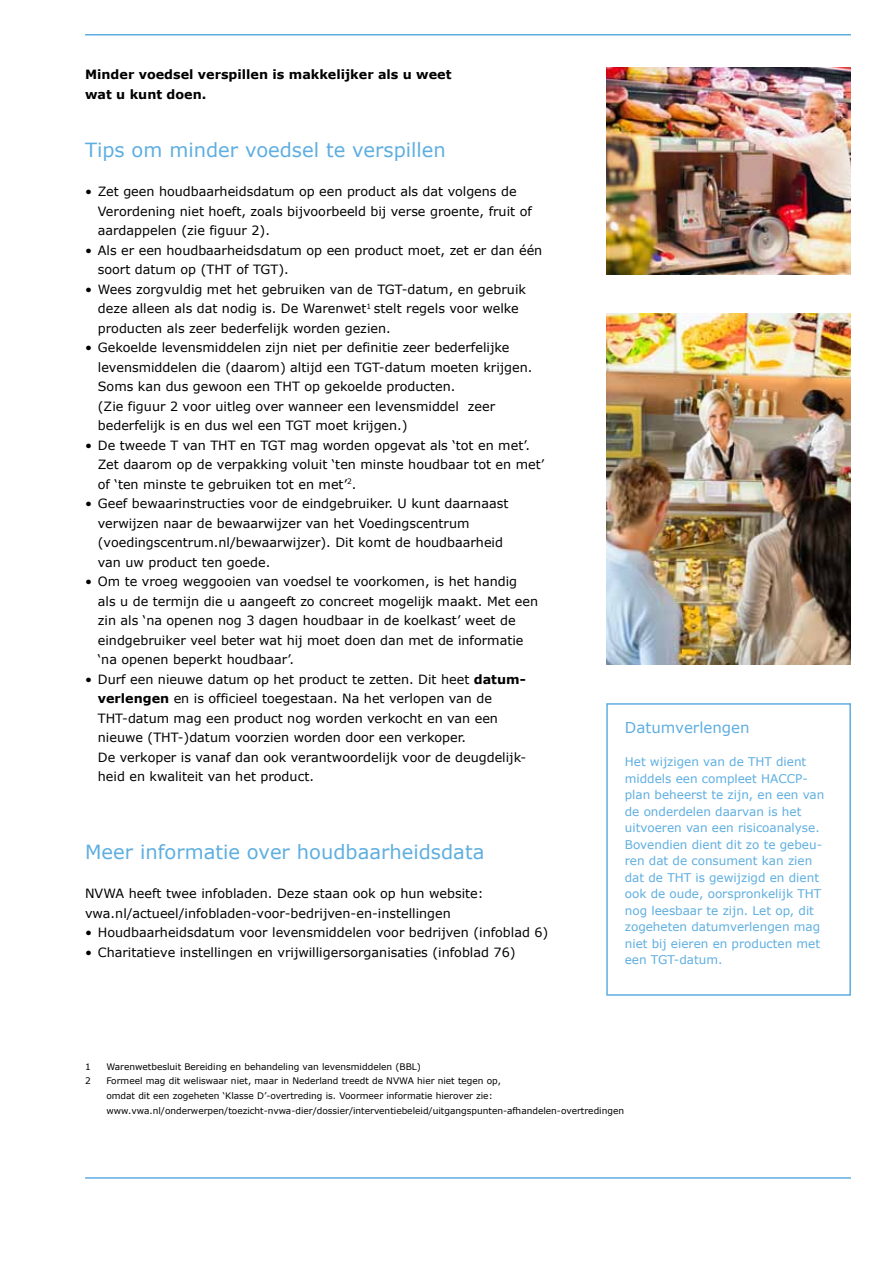
<style>
.page{position:relative;width:885px;height:1263px;background:#fff}
.page>*{position:absolute;margin:0;border:0;box-sizing:border-box;transform-origin:0 0}
.t1{font:19.5px "Verdana";color:#5eaee0}
.t2{font:15px "Verdana";color:#5eaee0}
.t3{font:12.75px/19.5px "Verdana";color:#000}
.t4{font:700 12.75px/19.5px "Verdana";color:#000}
.t5{font:12px/16.5px "Verdana";color:#5eaee0}
.t6{font:9px/14.7px "Verdana";color:#000}
.s1{font-weight:700}
</style>
<div class="page">
<img style="left:606px;top:68px;width:244px;height:206px">
<img style="left:606px;top:313px;width:244px;height:351px">
<hr style="left:85px;top:34px;width:765px;height:2px;background:#5eaee0">
<hr style="left:85px;top:1177px;width:765px;height:2px;background:#5eaee0">
<div style="left:606px;top:703px;width:244px;height:293px;border:2px solid #5eaee0"></div>
<p class="t4" style="left:85px;top:64px;width:368px">Minder voedsel verspillen is makkelijker als u weet wat u kunt doen.</p>
<h1 class="t1" style="left:85px;top:137px;width:362px">Tips om minder voedsel te verspillen</h1>
<p class="t3" style="left:98px;top:182px;width:435px;text-indent:-13px">• Zet geen houdbaarheidsdatum op een product als dat volgens de<br>Verordening niet hoeft, zoals bijvoorbeeld bij verse groente, fruit of aardappelen (zie figuur 2).</p>
<p class="t3" style="left:98px;top:240px;width:446px;text-indent:-13px">• Als er een houdbaarheidsdatum op een product moet, zet er dan één soort datum op (THT of TGT).</p>
<p class="t3" style="left:98px;top:279px;width:429px;text-indent:-13px">• Wees zorgvuldig met het gebruiken van de TGT-datum, en gebruik deze alleen als dat nodig is. De Warenwet<sup>1</sup> stelt regels voor welke producten als zeer bederfelijk worden gezien.</p>
<p class="t3" style="left:98px;top:337px;width:436px;text-indent:-13px">• Gekoelde levensmiddelen zijn niet per definitie zeer bederfelijke levensmiddelen die (daarom) altijd een TGT-datum moeten krijgen.<br>Soms kan dus gewoon een THT op gekoelde producten.<br>(Zie figuur 2 voor uitleg over wanneer een levensmiddel zeer bederfelijk is en dus wel een TGT moet krijgen.)</p>
<p class="t3" style="left:98px;top:435px;width:448px;text-indent:-13px">• De tweede T van THT en TGT mag worden opgevat als ‘tot en met’.<br>Zet daarom op de verpakking voluit ‘ten minste houdbaar tot en met’ of ‘ten minste te gebruiken tot en met’<sup>2</sup>.</p>
<p class="t3" style="left:98px;top:494px;width:412px;text-indent:-13px">• Geef bewaarinstructies voor de eindgebruiker. U kunt daarnaast verwijzen naar de bewaarwijzer van het Voedingscentrum (voedingscentrum.nl/bewaarwijzer). Dit komt de houdbaarheid van uw product ten goede.</p>
<p class="t3" style="left:98px;top:571px;width:442px;text-indent:-13px">• Om te vroeg weggooien van voedsel te voorkomen, is het handig<br>als u de termijn die u aangeeft zo concreet mogelijk maakt. Met een zin als ‘na openen nog 3 dagen houdbaar in de koelkast’ weet de eindgebruiker veel beter wat hij moet doen dan met de informatie ‘na openen beperkt houdbaar’.</p>
<p class="t3" style="left:98px;top:669px;width:428px;text-indent:-13px">• Durf een nieuwe datum op het product te zetten. Dit heet <span class="s1">datum&shy;verlengen</span> en is officieel toegestaan. Na het verlopen van de THT-datum mag een product nog worden verkocht en van een nieuwe (THT-)datum voorzien worden door een verkoper.<br>De verkoper is vanaf dan ook verantwoordelijk voor de deugdelijk-- heid en kwaliteit van het product.</p>
<h1 class="t1" style="left:85px;top:839px;width:401px">Meer informatie over houdbaarheidsdata</h1>
<p class="t3" style="left:85px;top:884px;width:400px">NVWA heeft twee infobladen. Deze staan ook op hun website: vwa.nl/actueel/infobladen-voor-bedrijven-en-instellingen</p>
<p class="t3" style="left:85px;top:922px;width:465px">• Houdbaarheidsdatum voor levensmiddelen voor bedrijven (infoblad 6)</p>
<p class="t3" style="left:85px;top:942px;width:432px">• Charitatieve instellingen en vrijwilligersorganisaties (infoblad 76)</p>
<p class="t2" style="left:624px;top:717px;width:126px">Datumverlengen</p>
<p class="t5" style="left:624px;top:753px;width:201px">Het wijzigen van de THT dient middels een compleet HACCP&shy;plan beheerst te zijn, en een van de onderdelen daarvan is het uitvoeren van een risicoanalyse.<br>Bovendien dient dit zo te gebeu&shy;ren dat de consument kan zien dat de THT is gewijzigd en dient ook de oude, oorspronkelijk THT nog leesbaar te zijn. Let op, dit zogeheten datumverlengen mag niet bij eieren en producten met een TGT-datum.</p>
<p class="t6" style="left:85px;top:1059px;width:7px">1</p>
<p class="t6" style="left:106px;top:1059px;width:316px">Warenwetbesluit Bereiding en behandeling van levensmiddelen (BBL)</p>
<p class="t6" style="left:85px;top:1074px;width:7px">2</p>
<p class="t6" style="left:106px;top:1074px;width:519px">Formeel mag dit weliswaar niet, maar in Nederland treedt de NVWA hier niet tegen op,<br>omdat dit een zogeheten ‘Klasse D’-overtreding is. Voormeer informatie hierover zie: www.vwa.nl/onderwerpen/toezicht-nvwa-dier/dossier/interventiebeleid/uitgangspunten-afhandelen-overtredingen</p>
</div>
